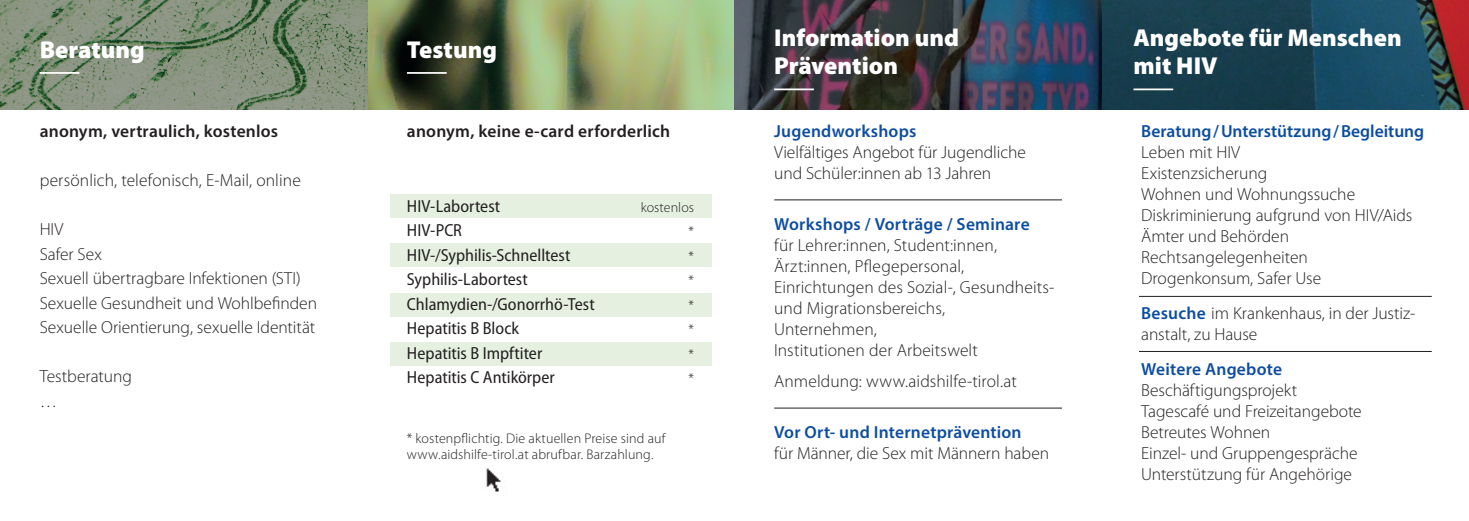
<style>
.page{position:relative;width:1469px;height:521px;background:#fff}
.page>*{position:absolute;margin:0;border:0;box-sizing:border-box;transform-origin:0 0}
.t1{font:900 24.5px/28px "Myriad Pro";color:#fff}
.t2{font:300 17.5px/21px "Myriad Pro";color:#231f20}
.t3{font:semi-condensed 17.5px "Myriad Pro";color:#231f20}
.t4{font:600 17.5px "Myriad Pro";letter-spacing:.01em;color:#0d4da1}
.t5{font:600 17.5px "Myriad Pro";letter-spacing:.01em;color:#231f20}
.t6{font:300 14px/16.8px "Myriad Pro";letter-spacing:.01em;color:#231f20}
.s1{font-weight:600;color:#0d4da1}
</style>
<div class="page">
<div style="left:390px;top:194px;width:321px;height:24px;background:#e5f0e1"></div>
<div style="left:390px;top:243px;width:321px;height:24px;background:#e5f0e1"></div>
<div style="left:390px;top:293px;width:321px;height:23px;background:#e5f0e1"></div>
<div style="left:390px;top:342px;width:321px;height:23px;background:#e5f0e1"></div>
<img style="left:0;top:0;width:1468px;height:109px">
<hr style="left:774px;top:200px;width:288px;height:1px;background:#231f20">
<hr style="left:1138px;top:296px;width:293px;height:1px;background:#231f20">
<hr style="left:1138px;top:351px;width:293px;height:1px;background:#231f20">
<hr style="left:774px;top:408px;width:288px;height:1px;background:#231f20">
<hr style="left:40px;top:72px;width:39px;height:2px;background:#fff">
<hr style="left:407px;top:72px;width:39px;height:2px;background:#fff">
<hr style="left:1133px;top:88px;width:40px;height:2px;background:#fff">
<hr style="left:774px;top:88px;width:40px;height:2px;background:#fff">
<img style="left:486px;top:468px;width:15px;height:24px">
<h1 class="t1" style="left:40px;top:36px;width:107px">Beratung</h1>
<h1 class="t1" style="left:407px;top:36px;width:92px">Testung</h1>
<h1 class="t1" style="left:774px;top:24px;width:186px">Information und<br>Prävention</h1>
<p class="t5" style="left:40px;top:120px;width:240px">anonym, vertraulich, kostenlos</p>
<p class="t2" style="left:40px;top:170px;width:263px">persönlich, telefonisch, E-Mail, online</p>
<p class="t2" style="left:40px;top:217px;width:279px;line-height:24.5px">HIV<br>Safer Sex<br>Sexuell übertragbare Infektionen (STI)<br>Sexuelle Gesundheit und Wohlbefinden<br>Sexuelle Orientierung, sexuelle Identität</p>
<p class="t2" style="left:40px;top:364px;width:94px;line-height:24.5px">Testberatung …</p>
<p class="t5" style="left:407px;top:120px;width:265px">anonym, keine e-card erforderlich</p>
<p class="t4" style="left:774px;top:120px;width:144px">Jugendworkshops</p>
<p class="t2" style="left:774px;top:142px;width:253px">Vielfältiges Angebot für Jugendliche und Schüler:innen ab 13 Jahren</p>
<p class="t4" style="left:774px;top:213px;width:257px">Workshops / Vorträge / Seminare</p>
<p class="t2" style="left:774px;top:235px;width:281px">für Lehrer:innen, Student:innen,<br>Ärzt:innen, Pflegepersonal,<br>Einrichtungen des Sozial-, Gesundheits&shy;und Migrationsbereichs,<br>Unternehmen,<br>Institutionen der Arbeitswelt</p>
<p class="t2" style="left:774px;top:371px;width:244px">Anmeldung: www.aidshilfe-tirol.at</p>
<p class="t4" style="left:774px;top:421px;width:249px">Vor Ort- und Internetprävention</p>
<p class="t2" style="left:774px;top:443px;width:276px">für Männer, die Sex mit Männern haben</p>
<p class="t3" style="left:407px;top:196px;width:95px">HIV-Labortest</p>
<p class="t6" style="left:640px;top:199px;width:55px">kostenlos</p>
<p class="t3" style="left:407px;top:221px;width:57px">HIV-PCR</p>
<p class="t6" style="left:688px;top:223px;width:7px">*</p>
<p class="t3" style="left:407px;top:245px;width:165px">HIV-/Syphilis-Schnelltest</p>
<p class="t6" style="left:688px;top:248px;width:7px">*</p>
<p class="t3" style="left:407px;top:270px;width:122px">Syphilis-Labortest</p>
<p class="t6" style="left:688px;top:272px;width:7px">*</p>
<p class="t3" style="left:407px;top:294px;width:189px">Chlamydien-/Gonorrhö-Test</p>
<p class="t6" style="left:688px;top:297px;width:7px">*</p>
<p class="t3" style="left:407px;top:319px;width:114px">Hepatitis B Block</p>
<p class="t6" style="left:688px;top:321px;width:7px">*</p>
<p class="t3" style="left:407px;top:343px;width:137px">Hepatitis B Impftiter</p>
<p class="t6" style="left:688px;top:346px;width:7px">*</p>
<p class="t3" style="left:407px;top:368px;width:149px">Hepatitis C Antikörper</p>
<p class="t6" style="left:688px;top:370px;width:7px">*</p>
<p class="t6" style="left:407px;top:430px;width:260px">* kostenpflichtig. Die aktuellen Preise sind auf www.aidshilfe-tirol.at abrufbar. Barzahlung.</p>
<h1 class="t1" style="left:1133px;top:24px;width:270px">Angebote für Menschen mit HIV</h1>
<p class="t4" style="left:1141px;top:120px;width:284px">Beratung / Unterstützung / Begleitung</p>
<p class="t2" style="left:1141px;top:142px;width:273px">Leben mit HIV<br>Existenzsicherung<br>Wohnen und Wohnungssuche<br>Diskriminierung aufgrund von HIV/Aids<br>Ämter und Behörden<br>Rechtsangelegenheiten<br>Drogenkonsum, Safer Use</p>
<p class="t2" style="left:1141px;top:303px;width:276px"><span class="s1">Besuche</span> im Krankenhaus, in der Justiz&shy;anstalt, zu Hause</p>
<p class="t4" style="left:1141px;top:358px;width:142px">Weitere Angebote</p>
<p class="t2" style="left:1141px;top:380px;width:222px">Beschäftigungsprojekt<br>Tagescafé und Freizeitangebote<br>Betreutes Wohnen<br>Einzel- und Gruppengespräche<br>Unterstützung für Angehörige</p>
</div>
